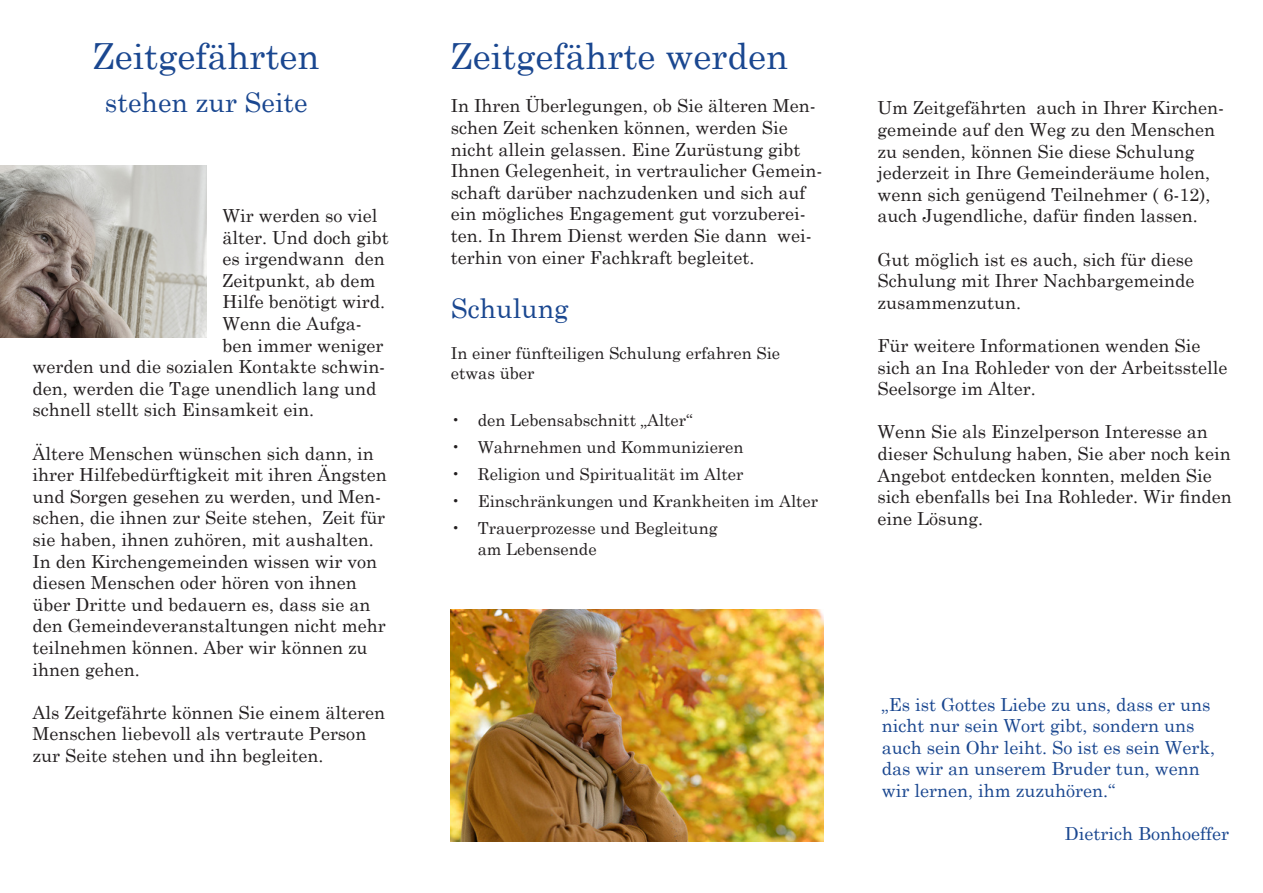
<style>
.page{position:relative;width:1263px;height:893px;background:#fff}
.page>*{position:absolute;margin:0;border:0;box-sizing:border-box;transform-origin:0 0}
.t1{font:36px "Century Schoolbook";color:#1a4790}
.t2{font:27px "Century Schoolbook";color:#1a4790}
.t3{font:18px/21.6px "Century Schoolbook";color:#231f20}
.t4{font:18px/21.6px "Century Schoolbook";color:#1a4790}
.t5{font:16.5px/19.8px "Century Schoolbook";color:#231f20}
</style>
<div class="page">
<img style="left:0;top:165px;width:206px;height:173px">
<img style="left:451px;top:609px;width:372px;height:233px">
<h1 class="t1" style="left:93px;top:26px;width:228px">Zeitgefährten</h1>
<h2 class="t2" style="left:105px;top:80px;width:204px">stehen zur Seite</h2>
<p class="t3" style="left:223px;top:203px;width:156px">Wir werden so viel</p>
<p class="t3" style="left:223px;top:225px;width:168px">älter. Und doch gibt</p>
<p class="t3" style="left:223px;top:246px;width:164px">es irgendwann den</p>
<p class="t3" style="left:223px;top:268px;width:155px">Zeitpunkt, ab dem</p>
<p class="t3" style="left:223px;top:290px;width:164px">Hilfe benötigt wird.</p>
<p class="t3" style="left:223px;top:311px;width:141px">Wenn die Aufga-</p>
<p class="t3" style="left:223px;top:333px;width:163px">ben immer weniger</p>
<p class="t3" style="left:33px;top:354px;width:354px">werden und die sozialen Kontakte schwin-</p>
<p class="t3" style="left:33px;top:376px;width:345px">den, werden die Tage unendlich lang und</p>
<p class="t3" style="left:33px;top:398px;width:283px">schnell stellt sich Einsamkeit ein.</p>
<p class="t3" style="left:33px;top:441px;width:356px">Ältere Menschen wünschen sich dann, in ihrer Hilfebedürftigkeit mit ihren Ängsten und Sorgen gesehen zu werden, und Men&shy;schen, die ihnen zur Seite stehen, Zeit für sie haben, ihnen zuhören, mit aushalten.<br>In den Kirchengemeinden wissen wir von diesen Menschen oder hören von ihnen über Dritte und bedauern es, dass sie an den Gemeindeveranstaltungen nicht mehr teilnehmen können. Aber wir können zu ihnen gehen.</p>
<p class="t3" style="left:33px;top:700px;width:354px">Als Zeitgefährte können Sie einem älteren<br>Menschen liebevoll als vertraute Person zur Seite stehen und ihn begleiten.</p>
<h1 class="t1" style="left:451px;top:26px;width:339px">Zeitgefährte werden</h1>
<p class="t3" style="left:451px;top:94px;width:373px">In Ihren Überlegungen, ob Sie älteren Men&shy;schen Zeit schenken können, werden Sie nicht allein gelassen. Eine Zurüstung gibt Ihnen Gelegenheit, in vertraulicher Gemein&shy;schaft darüber nachzudenken und sich auf ein mögliches Engagement gut vorzuberei&shy;ten. In Ihrem Dienst werden Sie dann wei&shy;terhin von einer Fachkraft begleitet.</p>
<h2 class="t2" style="left:451px;top:285px;width:119px">Schulung</h2>
<p class="t5" style="left:451px;top:342px;width:331px">In einer fünfteiligen Schulung erfahren Sie etwas über</p>
<p class="t5" style="left:451px;top:408px;width:243px">• den Lebensabschnitt „Alter“</p>
<p class="t5" style="left:451px;top:435px;width:294px">• Wahrnehmen und Kommunizieren</p>
<p class="t5" style="left:451px;top:462px;width:294px">• Religion und Spiritualität im Alter</p>
<p class="t5" style="left:451px;top:489px;width:369px">• Einschränkungen und Krankheiten im Alter</p>
<p class="t5" style="left:478px;top:516px;width:241px;line-height:21px;text-indent:-27px">• Trauerprozesse und Begleitung am Lebensende</p>
<p class="t3" style="left:877px;top:95px;width:348px">Um Zeitgefährten auch in Ihrer Kirchen&shy;gemeinde auf den Weg zu den Menschen zu senden, können Sie diese Schulung jederzeit in Ihre Gemeinderäume holen, wenn sich genügend Teilnehmer ( 6-12), auch Jugendliche, dafür finden lassen.</p>
<p class="t3" style="left:877px;top:247px;width:318px;text-align:justify">Gut möglich ist es auch, sich für diese Schulung mit Ihrer Nachbargemeinde zusammenzutun.</p>
<p class="t3" style="left:877px;top:333px;width:352px">Für weitere Informationen wenden Sie sich an Ina Rohleder von der Arbeitsstelle<br>Seelsorge im Alter.</p>
<p class="t3" style="left:877px;top:419px;width:356px">Wenn Sie als Einzelperson Interesse an dieser Schulung haben, Sie aber noch kein Angebot entdecken konnten, melden Sie sich ebenfalls bei Ina Rohleder. Wir finden eine Lösung.</p>
<p class="t4" style="left:882px;top:692px;width:335px">„Es ist Gottes Liebe zu uns, dass er uns nicht nur sein Wort gibt, sondern uns auch sein Ohr leiht. So ist es sein Werk, das wir an unserem Bruder tun, wenn wir lernen, ihm zuzuhören.“</p>
<p class="t4" style="left:1065px;top:821px;width:166px">Dietrich Bonhoeffer</p>
</div>
